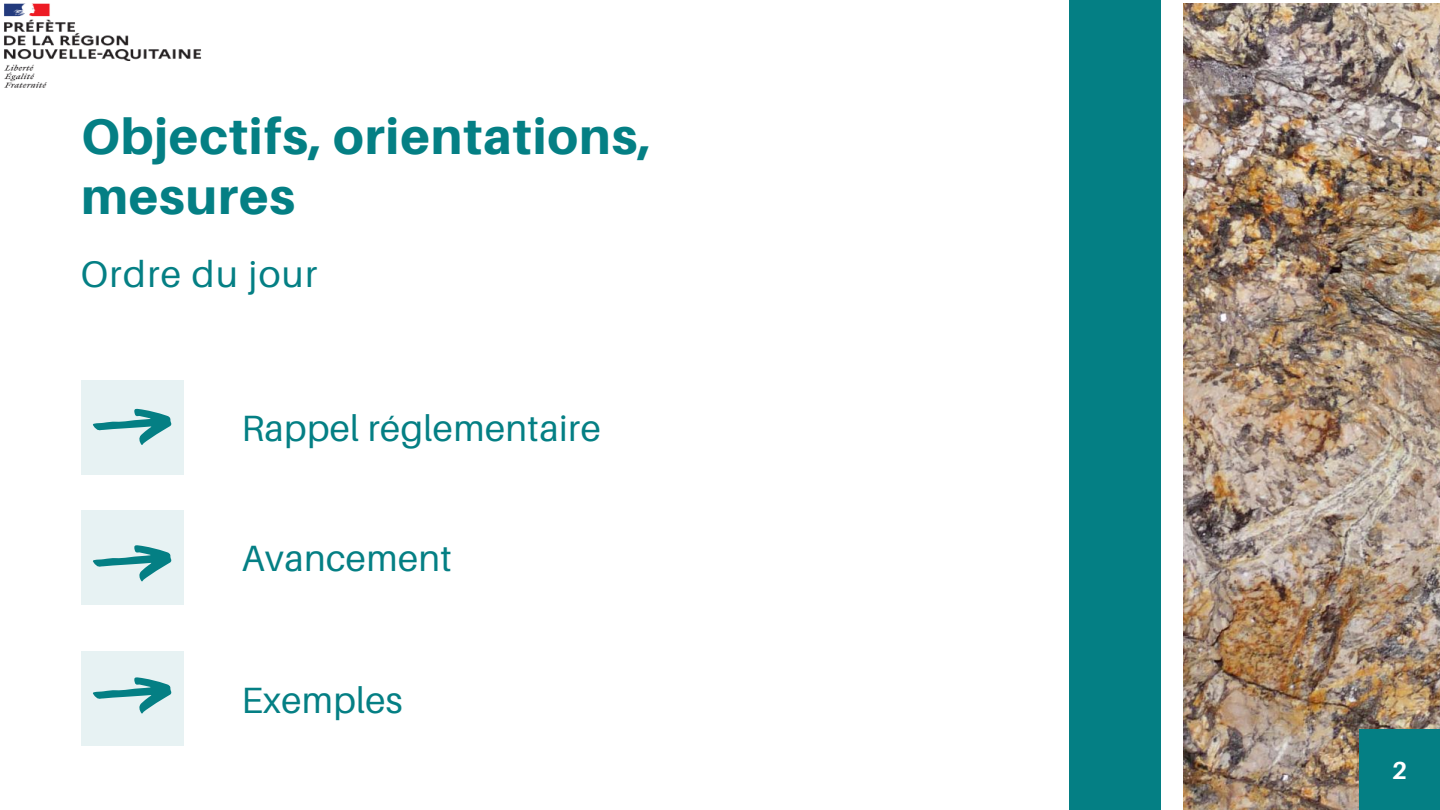
<style>
.page{position:relative;width:1440px;height:810px;background:#fff}
.page>*{position:absolute;margin:0;border:0;box-sizing:border-box;transform-origin:0 0}
.t1{font:800 50px/60px "Aileron";letter-spacing:.02em;color:#047f84}
.t2{font:37px "Aileron";letter-spacing:.035em;color:#047f84}
.t3{font:36.6px "Aileron";letter-spacing:.01em;color:#047f84}
.t4{font:700 24.6px "Aileron";color:#fff}
</style>
<div class="page">
<div style="left:81px;top:380px;width:102px;height:95px;background:#e7f2f3"></div>
<div style="left:81px;top:510px;width:102px;height:94px;background:#e7f2f3"></div>
<div style="left:81px;top:652px;width:102px;height:94px;background:#e7f2f3"></div>
<div style="left:1069px;top:0;width:91px;height:810px;background:#047f84"></div>
<svg style="left:93px;top:409px;width:79px;height:36px"></svg>
<svg style="left:93px;top:545px;width:79px;height:37px"></svg>
<svg style="left:93px;top:677px;width:79px;height:37px"></svg>
<img style="left:4px;top:3px;width:197px;height:85px">
<img style="left:1184px;top:4px;width:256px;height:806px">
<div style="left:1359px;top:729px;width:81px;height:81px;background:#047f84"></div>
<h1 class="t1" style="left:81px;top:106px;width:572px">Objectifs, orientations, mesures</h1>
<p class="t2" style="left:81px;top:251px;width:238px">Ordre du jour</p>
<p class="t3" style="left:242px;top:406px;width:361px">Rappel réglementaire</p>
<p class="t3" style="left:242px;top:535px;width:212px">Avancement</p>
<p class="t3" style="left:242px;top:677px;width:163px">Exemples</p>
<p class="t4" style="left:1392px;top:755px;width:17px">2</p>
</div>
